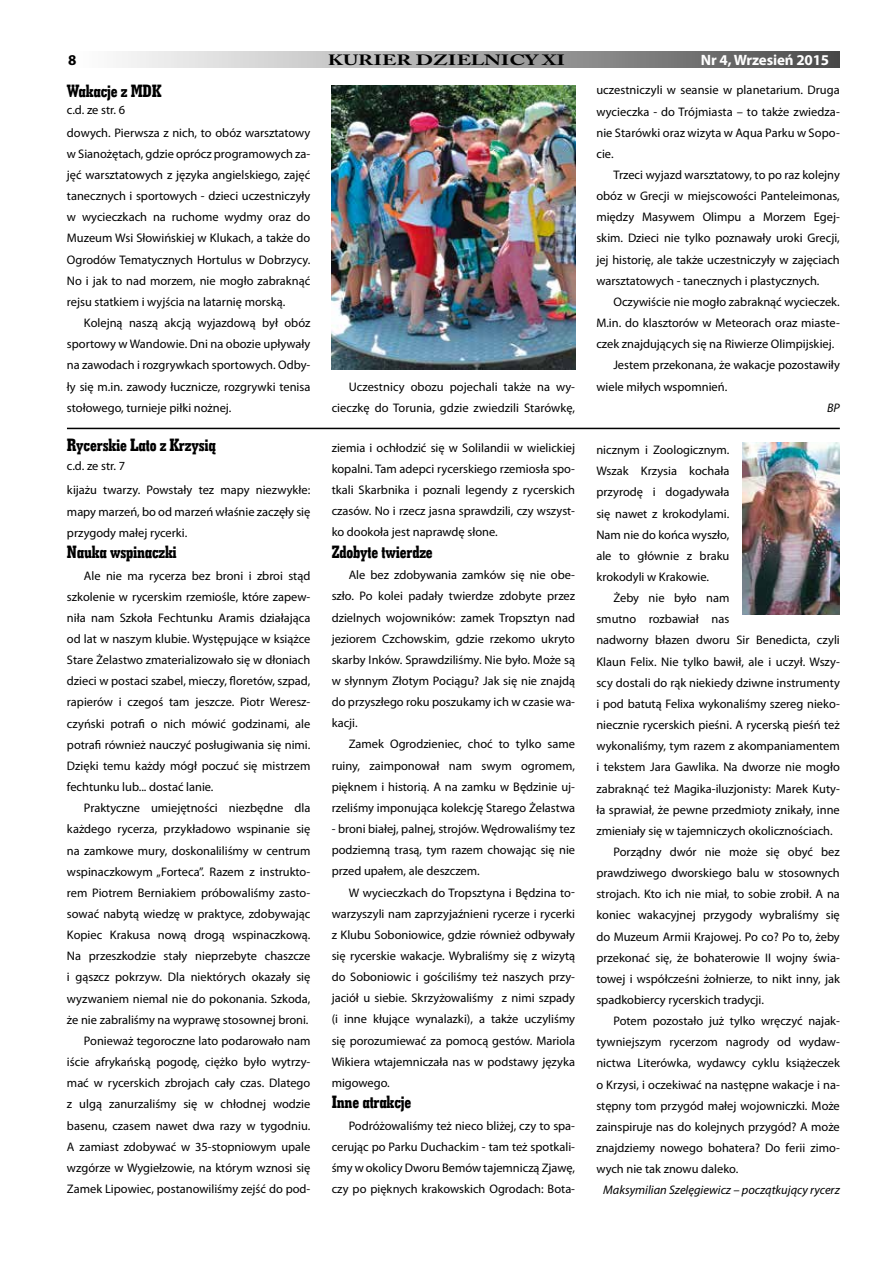
<style>
.page{position:relative;width:893px;height:1263px;background:#fff}
.page>*{position:absolute;margin:0;border:0;box-sizing:border-box;transform-origin:0 0}
.t1{font:18px "Geo Slab 703 X Bd Cn EU";letter-spacing:-.01em;color:#000}
.t2{font:700 15px "Myriad Pro";letter-spacing:-.01em;color:#fff}
.t3{font:700 15px "Myriad Pro";color:#000}
.t4{font:700 14.85px "Adobe Caslon Pro";color:#000;scale:1.4 1}
.t5{font:12.45px/21.1px "Myriad Pro";color:#000;text-align:justify}
.t6{font:italic 12.45px "Myriad Pro";color:#000}
</style>
<div class="page">
<div style="left:67px;top:51px;width:773px;height:16px;background:linear-gradient(to right,#fff,#4f4f4f)"></div>
<hr style="left:67px;top:428px;width:773px;height:1px;background:#000">
<img style="left:332px;top:85px;width:243px;height:284px">
<img style="left:742px;top:442px;width:98px;height:172px">
<p class="t3" style="left:68px;top:51px;width:10px">8</p>
<p class="t4" style="left:328px;top:51px;width:171px">KURIER DZIELNICY XI</p>
<p class="t2" style="left:701px;top:51px;width:130px">Nr 4, Wrzesień 2015</p>
<h1 class="t1" style="left:67px;top:80px;width:96px">Wakacje z MDK</h1>
<p class="t5" style="left:67px;top:99px;width:60px">c.d. ze str. 6</p>
<p class="t5" style="left:67px;top:122px;width:245px">dowych. Pierwsza z nich, to obóz warsztatowy w Sianożętach, gdzie oprócz programowych za&shy;jęć warsztatowych z języka angielskiego, zajęć tanecznych i sportowych - dzieci uczestniczyły w wycieczkach na ruchome wydmy oraz do Muzeum Wsi Słowińskiej w Klukach, a także do Ogrodów Tematycznych Hortulus w Dobrzycy.<br>No i jak to nad morzem, nie mogło zabraknąć rejsu statkiem i wyjścia na latarnię morską.</p>
<p class="t5" style="left:67px;top:313px;width:245px;text-indent:17px">Kolejną naszą akcją wyjazdową był obóz sportowy w Wandowie. Dni na obozie upływały na zawodach i rozgrywkach sportowych. Odby&shy;ły się m.in. zawody łucznicze, rozgrywki tenisa stołowego, turnieje piłki nożnej.</p>
<h1 class="t1" style="left:67px;top:433px;width:150px">Rycerskie Lato z Krzysią</h1>
<p class="t5" style="left:67px;top:453px;width:245px;line-height:24.8px">c.d. ze str. 7<br>kijażu twarzy. Powstały tez mapy niezwykłe:</p>
<p class="t5" style="left:67px;top:501px;width:245px">mapy marzeń, bo od marzeń właśnie zaczęły się przygody małej rycerki.</p>
<h1 class="t1" style="left:67px;top:541px;width:111px">Nauka wspinaczki</h1>
<p class="t5" style="left:67px;top:565px;width:245px;text-indent:17px">Ale nie ma rycerza bez broni i zbroi stąd szkolenie w rycerskim rzemiośle, które zapew&shy;niła nam Szkoła Fechtunku Aramis działająca od lat w naszym klubie. Występujące w książce Stare Żelastwo zmaterializowało się w dłoniach dzieci w postaci szabel, mieczy, floretów, szpad, rapierów i czegoś tam jeszcze. Piotr Weresz&shy;czyński potrafi o nich mówić godzinami, ale potrafi również nauczyć posługiwania się nimi.<br>Dzięki temu każdy mógł poczuć się mistrzem fechtunku lub... dostać lanie.</p>
<p class="t5" style="left:67px;top:798px;width:245px;text-align:right">Praktyczne umiejętności niezbędne dla każdego rycerza, przykładowo wspinanie się na zamkowe mury, doskonaliliśmy w centrum wspinaczkowym „Forteca”. Razem z instrukto&shy;rem Piotrem Berniakiem próbowaliśmy zasto&shy;sować nabytą wiedzę w praktyce, zdobywając Kopiec Krakusa nową drogą wspinaczkową.<br>Na przeszkodzie stały nieprzebyte chaszcze i gąszcz pokrzyw. Dla niektórych okazały się wyzwaniem niemal nie do pokonania. Szkoda, że nie zabraliśmy na wyprawę stosownej broni.<br>Ponieważ tegoroczne lato podarowało nam iście afrykańską pogodę, ciężko było wytrzy&shy;mać w rycerskich zbrojach cały czas. Dlatego z ulgą zanurzaliśmy się w chłodnej wodzie basenu, czasem nawet dwa razy w tygodniu.<br>A zamiast zdobywać w 35-stopniowym upale wzgórze w Wygiełzowie, na którym wznosi się Zamek Lipowiec, postanowiliśmy zejść do pod-</p>
<p class="t5" style="left:332px;top:376px;width:245px;text-align:right">Uczestnicy obozu pojechali także na wy&shy;cieczkę do Torunia, gdzie zwiedzili Starówkę,</p>
<p class="t5" style="left:332px;top:437px;width:245px">ziemia i ochłodzić się w Solilandii w wielickiej kopalni. Tam adepci rycerskiego rzemiosła spo&shy;tkali Skarbnika i poznali legendy z rycerskich czasów. No i rzecz jasna sprawdzili, czy wszyst&shy;ko dookoła jest naprawdę słone.</p>
<h1 class="t1" style="left:332px;top:540px;width:103px">Zdobyte twierdze</h1>
<p class="t5" style="left:332px;top:565px;width:245px;text-indent:17px">Ale bez zdobywania zamków się nie obe&shy;szło. Po kolei padały twierdze zdobyte przez dzielnych wojowników: zamek Tropsztyn nad jeziorem Czchowskim, gdzie rzekomo ukryto skarby Inków. Sprawdziliśmy. Nie było. Może są w słynnym Złotym Pociągu? Jak się nie znajdą do przyszłego roku poszukamy ich w czasie wa&shy;kacji.</p>
<p class="t5" style="left:332px;top:734px;width:245px;text-indent:17px">Zamek Ogrodzieniec, choć to tylko same ruiny, zaimponował nam swym ogromem, pięknem i historią. A na zamku w Będzinie uj&shy;rzeliśmy imponująca kolekcję Starego Żelastwa</p>
<p class="t5" style="left:332px;top:818px;width:245px">- broni białej, palnej, strojów. Wędrowaliśmy tez podziemną trasą, tym razem chowając się nie przed upałem, ale deszczem.</p>
<p class="t5" style="left:332px;top:882px;width:245px;text-indent:17px">W wycieczkach do Tropsztyna i Będzina to&shy;warzyszyli nam zaprzyjaźnieni rycerze i rycerki z Klubu Soboniowice, gdzie również odbywały się rycerskie wakacje. Wybraliśmy się z wizytą do Soboniowic i gościliśmy też naszych przy&shy;jaciół u siebie. Skrzyżowaliśmy z nimi szpady (i inne kłujące wynalazki), a także uczyliśmy się porozumiewać za pomocą gestów. Mariola Wikiera wtajemniczała nas w podstawy języka migowego.</p>
<h1 class="t1" style="left:332px;top:1091px;width:81px">Inne atrakcje</h1>
<p class="t5" style="left:332px;top:1115px;width:245px;text-indent:17px">Podróżowaliśmy też nieco bliżej, czy to spa&shy;cerując po Parku Duchackim - tam też spotkali&shy;śmy w okolicy Dworu Bemów tajemniczą Zjawę, czy po pięknych krakowskich Ogrodach: Bota-</p>
<p class="t5" style="left:596px;top:80px;width:245px">uczestniczyli w seansie w planetarium. Druga wycieczka - do Trójmiasta – to także zwiedza&shy;nie Starówki oraz wizyta w Aqua Parku w Sopo&shy;cie.</p>
<p class="t5" style="left:596px;top:164px;width:245px;text-indent:17px">Trzeci wyjazd warsztatowy, to po raz kolejny obóz w Grecji w miejscowości Panteleimonas, między Masywem Olimpu a Morzem Egej&shy;skim. Dzieci nie tylko poznawały uroki Grecji, jej historię, ale także uczestniczyły w zajęciach warsztatowych - tanecznych i plastycznych.</p>
<p class="t5" style="left:613px;top:291px;width:228px">Oczywiście nie mogło zabraknąć wycieczek.</p>
<p class="t5" style="left:596px;top:313px;width:245px">M.in. do klasztorów w Meteorach oraz miaste-</p>
<p class="t5" style="left:596px;top:334px;width:239px">czek znajdujących się na Riwierze Olimpijskiej.</p>
<p class="t5" style="left:613px;top:355px;width:228px">Jestem przekonana, że wakacje pozostawiły</p>
<p class="t5" style="left:596px;top:376px;width:132px">wiele miłych wspomnień.</p>
<p class="t6" style="left:827px;top:401px;width:14px">BP</p>
<p class="t5" style="left:596px;top:439px;width:134px">nicznym i Zoologicznym.<br>Wszak Krzysia kochała przyrodę i dogadywała się nawet z krokodylami.<br>Nam nie do końca wyszło, ale to głównie z braku krokodyli w Krakowie.</p>
<p class="t5" style="left:613px;top:588px;width:117px">Żeby nie było nam</p>
<p class="t5" style="left:596px;top:609px;width:134px">smutno rozbawiał nas</p>
<p class="t5" style="left:596px;top:630px;width:245px">nadworny błazen dworu Sir Benedicta, czyli</p>
<p class="t5" style="left:596px;top:651px;width:245px">Klaun Felix. Nie tylko bawił, ale i uczył. Wszy-</p>
<p class="t5" style="left:596px;top:672px;width:245px">scy dostali do rąk niekiedy dziwne instrumenty</p>
<p class="t5" style="left:596px;top:693px;width:245px">i pod batutą Felixa wykonaliśmy szereg nieko-</p>
<p class="t5" style="left:596px;top:714px;width:245px">niecznie rycerskich pieśni. A rycerską pieśń też</p>
<p class="t5" style="left:596px;top:736px;width:245px">wykonaliśmy, tym razem z akompaniamentem</p>
<p class="t5" style="left:596px;top:757px;width:245px">i tekstem Jara Gawlika. Na dworze nie mogło</p>
<p class="t5" style="left:596px;top:778px;width:245px">zabraknąć też Magika-iluzjonisty: Marek Kuty-</p>
<p class="t5" style="left:596px;top:799px;width:245px">ła sprawiał, że pewne przedmioty znikały, inne</p>
<p class="t5" style="left:596px;top:820px;width:238px">zmieniały się w tajemniczych okolicznościach.</p>
<p class="t5" style="left:613px;top:841px;width:228px">Porządny dwór nie może się obyć bez</p>
<p class="t5" style="left:596px;top:863px;width:245px">prawdziwego dworskiego balu w stosownych</p>
<p class="t5" style="left:596px;top:884px;width:245px">strojach. Kto ich nie miał, to sobie zrobił. A na</p>
<p class="t5" style="left:596px;top:905px;width:245px">koniec wakacyjnej przygody wybraliśmy się</p>
<p class="t5" style="left:596px;top:926px;width:245px">do Muzeum Armii Krajowej. Po co? Po to, żeby</p>
<p class="t5" style="left:596px;top:947px;width:245px">przekonać się, że bohaterowie II wojny świa-</p>
<p class="t5" style="left:596px;top:968px;width:245px">towej i współcześni żołnierze, to nikt inny, jak</p>
<p class="t5" style="left:596px;top:989px;width:169px">spadkobiercy rycerskich tradycji.</p>
<p class="t5" style="left:613px;top:1011px;width:228px">Potem pozostało już tylko wręczyć najak-</p>
<p class="t5" style="left:596px;top:1032px;width:245px">tywniejszym rycerzom nagrody od wydaw-</p>
<p class="t5" style="left:596px;top:1053px;width:245px">nictwa Literówka, wydawcy cyklu książeczek</p>
<p class="t5" style="left:596px;top:1074px;width:245px">o Krzysi, i oczekiwać na następne wakacje i na-</p>
<p class="t5" style="left:596px;top:1095px;width:245px">stępny tom przygód małej wojowniczki. Może</p>
<p class="t5" style="left:596px;top:1116px;width:245px">zainspiruje nas do kolejnych przygód? A może</p>
<p class="t5" style="left:596px;top:1137px;width:245px">znajdziemy nowego bohatera? Do ferii zimo-</p>
<p class="t5" style="left:596px;top:1159px;width:143px">wych nie tak znowu daleko.</p>
<p class="t6" style="left:603px;top:1183px;width:238px">Maksymilian Szelęgiewicz – początkujący rycerz</p>
</div>
